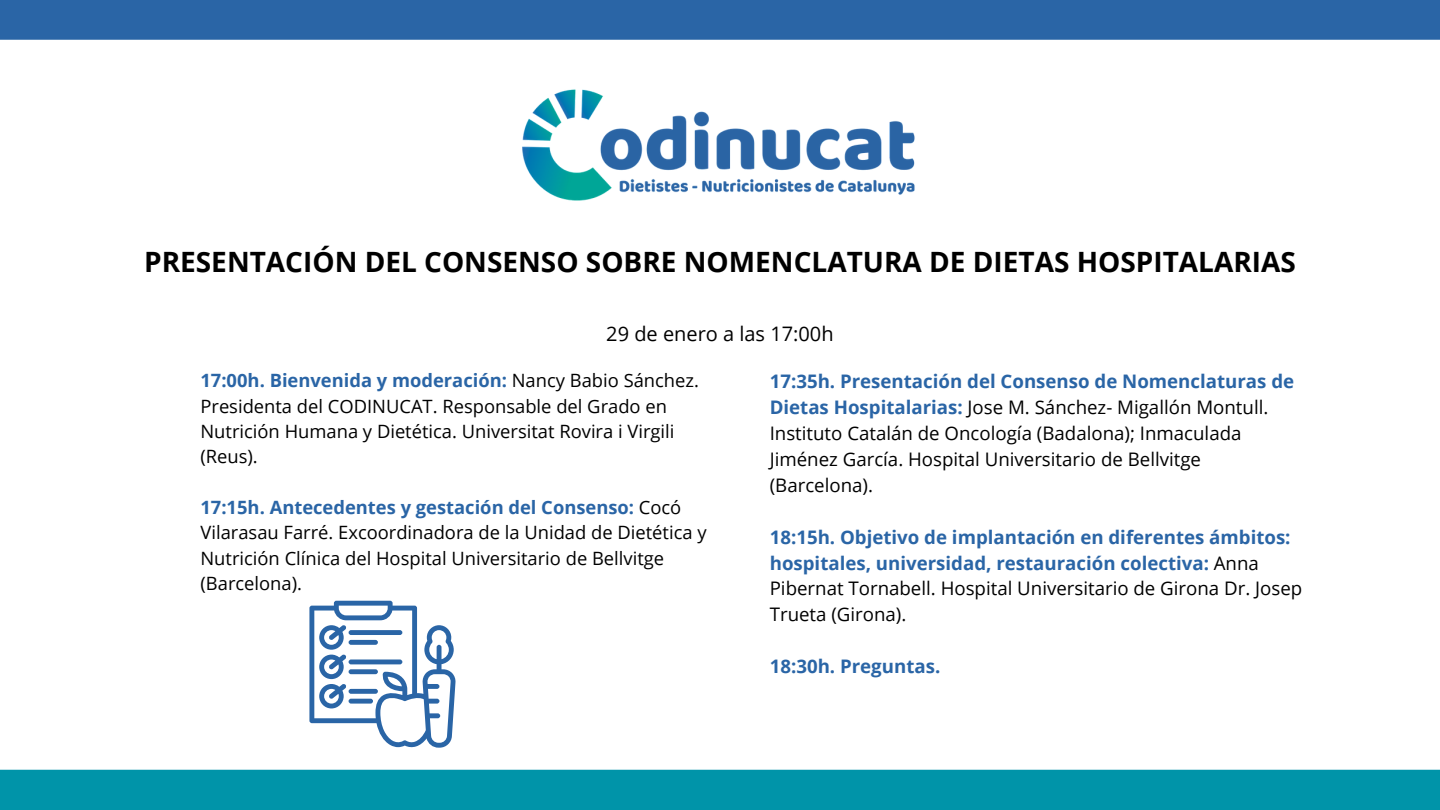
<style>
.page{position:relative;width:1440px;height:810px;background:#fff}
.page>*{position:absolute;margin:0;border:0;box-sizing:border-box;transform-origin:0 0}
.t1{font:700 28px "Open Sans";color:#000}
.t2{font:20px "Open Sans";color:#000}
.t3{font:18.7px/25.9px "Open Sans";color:#000}
.t4{font:700 18.7px/25.9px "Open Sans";color:#2a65a6}
.t5{font:18.4px/25.3px "Open Sans";color:#000}
.s1{font-weight:700;color:#2a65a6}
.s2{font-weight:400;color:#000}
</style>
<div class="page">
<img style="left:522px;top:89px;width:393px;height:112px">
<svg style="left:309px;top:601px;width:147px;height:147px"></svg>
<div style="left:0;top:0;width:1440px;height:40px;background:#2a65a6"></div>
<div style="left:0;top:770px;width:1440px;height:40px;background:#0094a9"></div>
<p class="t1" style="left:144px;top:242px;width:1153px">PRESENTACIÓN DEL CONSENSO SOBRE NOMENCLATURA DE DIETAS HOSPITALARIAS</p>
<p class="t2" style="left:606px;top:319px;width:229px">29 de enero a las 17:00h</p>
<p class="t5" style="left:200px;top:368px;width:500px"><span class="s1">17:00h. Bienvenida y moderación:</span> Nancy Babio Sánchez.<br>Presidenta del CODINUCAT. Responsable del Grado en Nutrición Humana y Dietética. Universitat Rovira i Virgili (Reus).</p>
<p class="t5" style="left:200px;top:494px;width:508px"><span class="s1">17:15h. Antecedentes y gestación del Consenso:</span> Cocó Vilarasau Farré. Excoordinadora de la Unidad de Dietética y Nutrición Clínica del Hospital Universitario de Bellvitge (Barcelona).</p>
<p class="t3" style="left:770px;top:368px;width:526px"><span class="s1">17:35h. Presentación del Consenso de Nomenclaturas de Dietas Hospitalarias:</span> Jose M. Sánchez- Migallón Montull.<br>Instituto Catalán de Oncología (Badalona); Inmaculada Jiménez García. Hospital Universitario de Bellvitge (Barcelona).</p>
<p class="t4" style="left:770px;top:523px;width:534px">18:15h. Objetivo de implantación en diferentes ámbitos: hospitales, universidad, restauración colectiva: <span class="s2">Anna Pibernat Tornabell. Hospital Universitario de Girona Dr. Josep Trueta (Girona).</span></p>
<p class="t4" style="left:770px;top:653px;width:172px">18:30h. Preguntas.</p>
</div>
